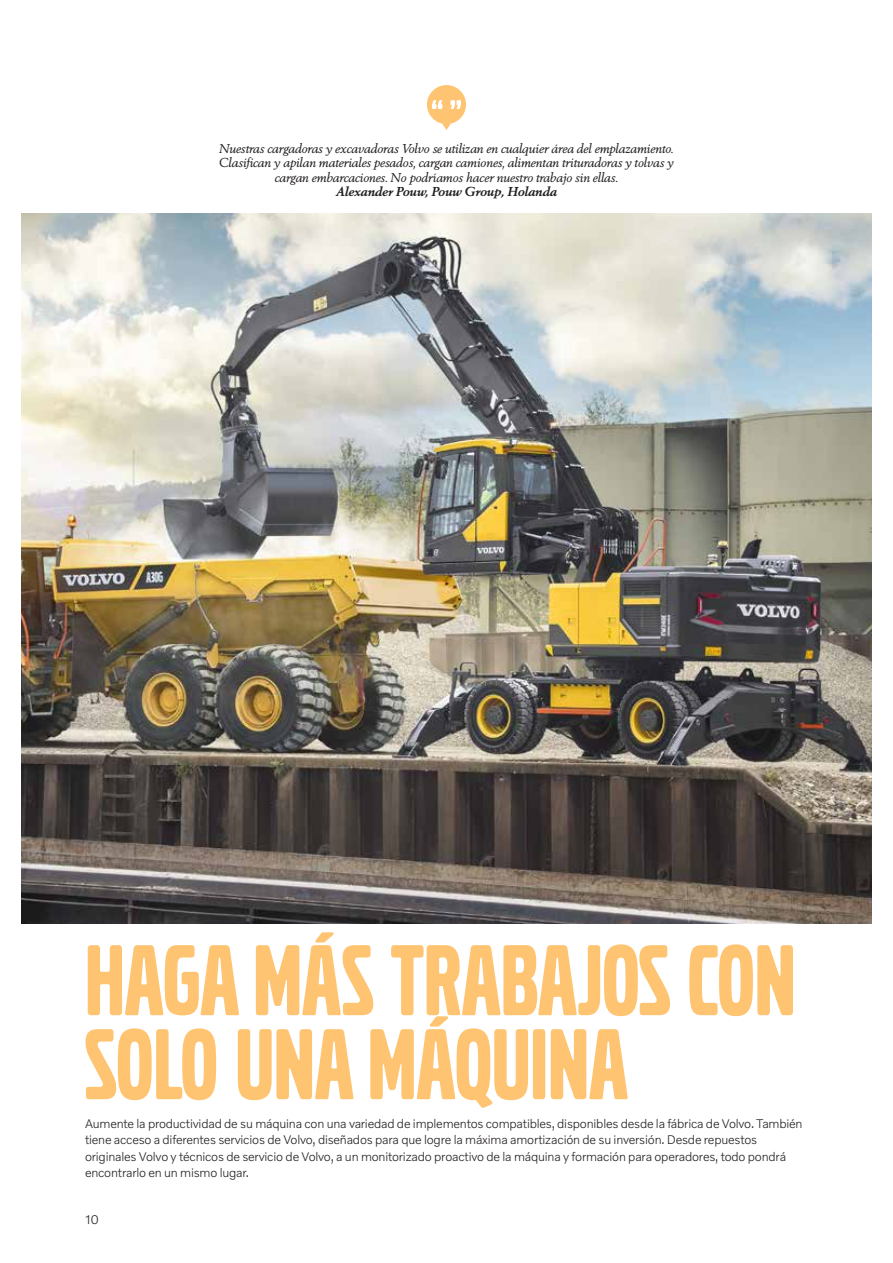
<style>
.page{position:relative;width:893px;height:1263px;background:#fff}
.page>*{position:absolute;margin:0;border:0;box-sizing:border-box;transform-origin:0 0}
.t1{font:105px/84px "Volvo Broad Pro";color:#fec472}
.t2{font:300 12.75px/16.5px "Volvo Novum";letter-spacing:-.015em;color:#231f20}
.t3{font:italic 12.75px/14.4px "Volvo Serif Pro";letter-spacing:-.005em;color:#231f20;text-align:center}
.t4{font:italic 700 12.75px "Volvo Serif Pro";letter-spacing:-.005em;color:#231f20}
</style>
<div class="page">
<img style="left:21px;top:214px;width:851px;height:710px">
<div style="left:427px;top:85px;width:39px;height:39px;background:#fec472;border-radius:50%"></div>
<svg style="left:432px;top:100px;width:29px;height:9px"></svg>
<svg style="left:442px;top:124px;width:9px;height:6px"></svg>
<p class="t3" style="left:219px;top:141px;width:456px">Nuestras cargadoras y excavadoras Volvo se utilizan en cualquier área del emplazamiento.<br>Clasifican y apilan materiales pesados, cargan camiones, alimentan trituradoras y tolvas y cargan embarcaciones. No podríamos hacer nuestro trabajo sin ellas.</p>
<p class="t4" style="left:336px;top:184px;width:223px">Alexander Pouw, Pouw Group, Holanda</p>
<h1 class="t1" style="left:85px;top:940px;width:712px">HAGA MÁS TRABAJOS CON<br>SOLO UNA MÁQUINA</h1>
<p class="t2" style="left:85px;top:1115px;width:719px">Aumente la productividad de su máquina con una variedad de implementos compatibles, disponibles desde la fábrica de Volvo. También tiene acceso a diferentes servicios de Volvo, diseñados para que logre la máxima amortización de su inversión. Desde repuestos originales Volvo y técnicos de servicio de Volvo, a un monitorizado proactivo de la máquina y formación para operadores, todo pondrá encontrarlo en un mismo lugar.</p>
<p class="t2" style="left:85px;top:1210px;width:16px">10</p>
</div>
